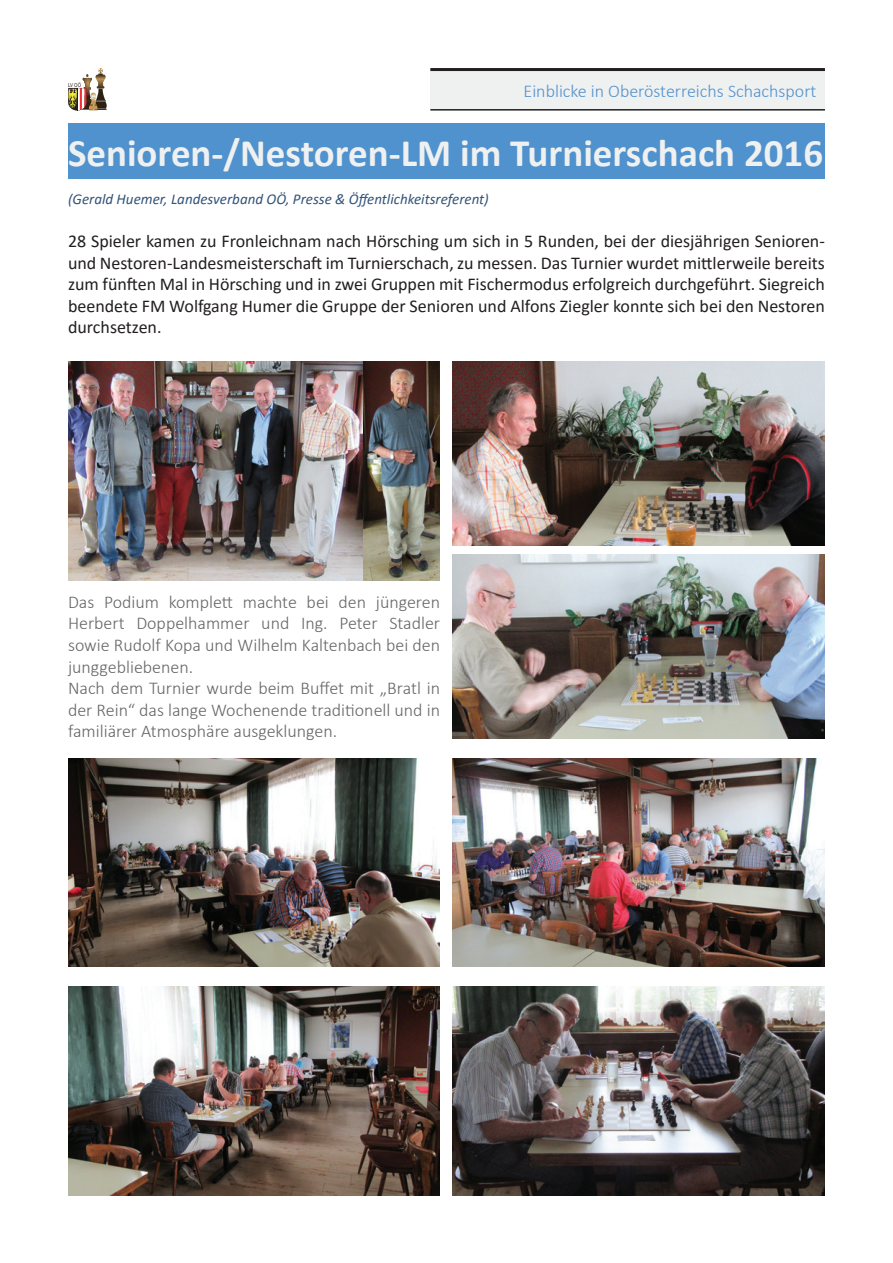
<style>
.page{position:relative;width:893px;height:1263px;background:#fff}
.page>*{position:absolute;margin:0;border:0;box-sizing:border-box;transform-origin:0 0}
.t1{font:700 39px "Calibri";color:#eff0f0}
.t2{font:18px/21.6px "Calibri";color:#231f20;text-align:justify}
.t3{font:300 18px/21.6px "Calibri";color:#666}
.t4{font:300 18px "Calibri";color:#5092ce}
.t5{font:italic 15px "Calibri";color:#325479}
.t6{font:5.4px "Arial Narrow";color:#231f20}
</style>
<div class="page">
<svg style="left:68px;top:68px;width:39px;height:43px"></svg>
<div style="left:430px;top:71px;width:395px;height:38px;background:#eff0f0"></div>
<hr style="left:430px;top:68px;width:395px;height:3px;background:#231f20">
<hr style="left:430px;top:109px;width:395px;height:2px;background:#231f20">
<img style="left:68px;top:362px;width:372px;height:218px">
<div style="left:68px;top:124px;width:757px;height:55px;background:#5092ce"></div>
<img style="left:453px;top:362px;width:372px;height:184px">
<img style="left:453px;top:554px;width:372px;height:184px">
<img style="left:68px;top:758px;width:372px;height:209px">
<img style="left:453px;top:758px;width:371px;height:209px">
<img style="left:68px;top:986px;width:372px;height:209px">
<img style="left:453px;top:986px;width:371px;height:209px">
<p class="t6" style="left:68px;top:82px;width:15px">LV OÖ</p>
<p class="t4" style="left:523px;top:80px;width:294px">Einblicke in Oberösterreichs Schachsport</p>
<h1 class="t1" style="left:68px;top:126px;width:757px">Senioren-/Nestoren-LM im Turnierschach 2016</h1>
<p class="t5" style="left:68px;top:188px;width:422px">(Gerald Huemer, Landesverband OÖ, Presse &amp; Öffentlichkeitsreferent)</p>
<p class="t2" style="left:68px;top:230px;width:758px">28 Spieler kamen zu Fronleichnam nach Hörsching um sich in 5 Runden, bei der diesjährigen Senioren&shy;und Nestoren-Landesmeisterschaft im Turnierschach, zu messen. Das Turnier wurdet mittlerweile bereits zum fünften Mal in Hörsching und in zwei Gruppen mit Fischermodus erfolgreich durchgeführt. Siegreich beendete FM Wolfgang Humer die Gruppe der Senioren und Alfons Ziegler konnte sich bei den Nestoren durchsetzen.</p>
<p class="t3" style="left:68px;top:591px;width:374px">Das Podium komplett machte bei den jüngeren Herbert Doppelhammer und Ing. Peter Stadler sowie Rudolf Kopa und Wilhelm Kaltenbach bei den junggebliebenen.<br>Nach dem Turnier wurde beim Buffet mit „Bratl in der Rein“ das lange Wochenende traditionell und in familiärer Atmosphäre ausgeklungen.</p>
</div>
